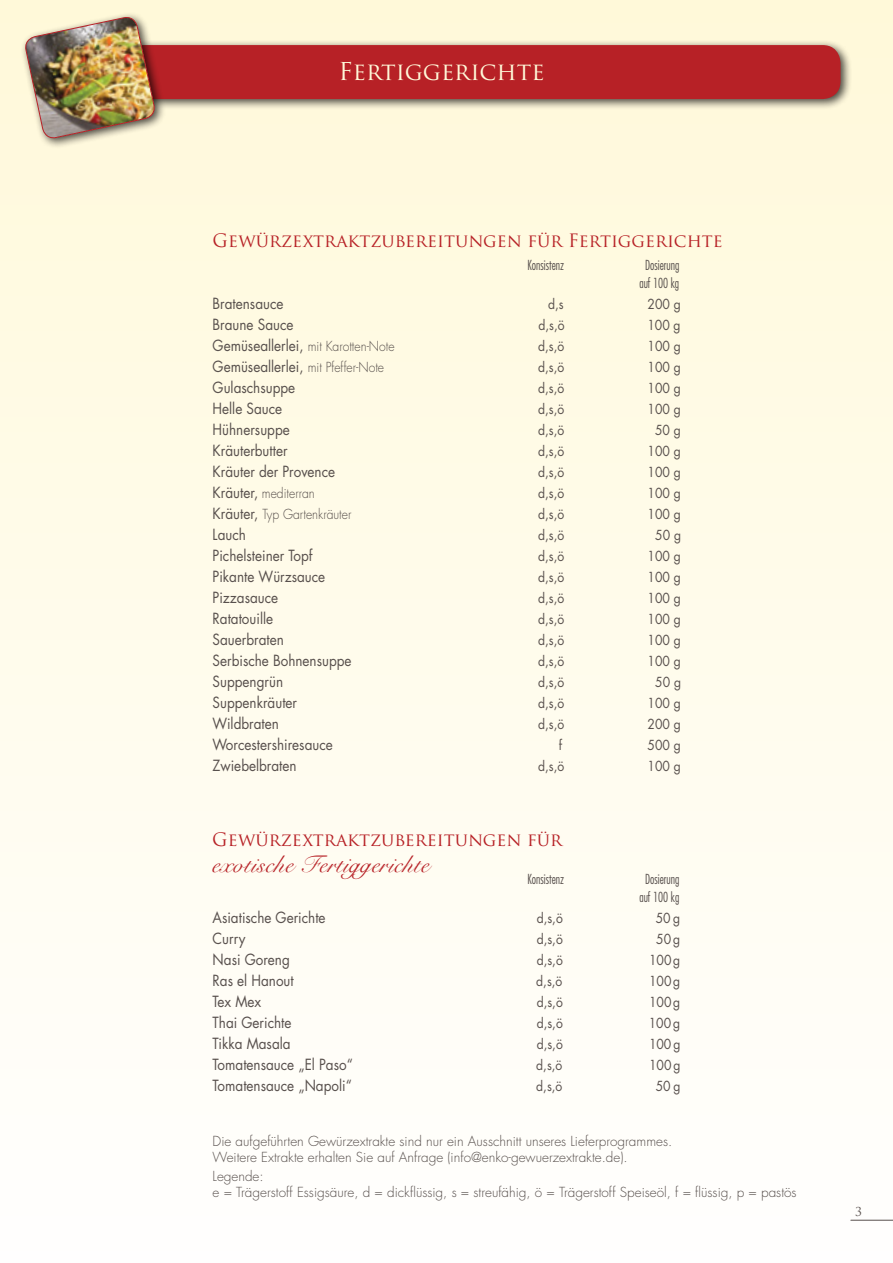
<style>
.page{position:relative;width:893px;height:1263px;background:#fff}
.page>*{position:absolute;margin:0;border:0;box-sizing:border-box;transform-origin:0 0}
.t1{font:24px "Snell Roundhand";letter-spacing:.02em;color:#b72126}
.t2{font:24px "Trajan Pro";color:#fff9d9}
.t3{font:18px "Trajan Pro";color:#b72126}
.t4{font:15px "Futura";color:#58504d;scale:.9 1}
.t5{font:13.5px "Futura";color:#58504d;scale:.9 1}
.t6{font:300 13.5px/16.2px "Futura";color:#58504d}
.t7{font:300 13.5px "Futura";color:#58504d;scale:.9 1}
.t8{font:300 condensed 13.5px/18px "Futura";color:#58504d;text-align:center;scale:.9 1}
.t9{font:12px "Trajan Pro";color:#58504d}
.s1{font-weight:400;font-size:15px}
.s2{font-weight:300;font-size:13.5px}
</style>
<div class="page">
<div style="left:0;top:0;width:893px;height:1263px;background:linear-gradient(to bottom,#fff9d9,#fffefe)"></div>
<div style="left:33px;top:40px;width:819px;height:70px;background:#000;opacity:.72"></div>
<div style="left:38px;top:45px;width:802px;height:54px;background:#b72126;border-radius:18px"></div>
<div style="left:20px;top:11px;width:146px;height:138px;background:#000;opacity:.72"></div>
<img style="left:24px;top:15px;width:132px;height:125px">
<hr style="left:851px;top:1220px;width:42px;height:1px;background:#58504d">
<h1 class="t2" style="left:339px;top:56px;width:208px">Fertiggerichte</h1>
<p class="t3" style="left:213px;top:229px;width:512px">Gewürzextraktzubereitungen für Fertiggerichte</p>
<p class="t8" style="left:527px;top:256px;width:42px">Konsistenz</p>
<p class="t8" style="left:639px;top:256px;width:46px">Dosierung auf 100 kg</p>
<p class="t4" style="left:213px;top:293px;width:80px">Bratensauce</p>
<p class="t5" style="left:548px;top:295px;width:19px">d,s</p>
<p class="t5" style="left:647px;top:295px;width:38px">200 g</p>
<p class="t4" style="left:213px;top:314px;width:91px">Braune Sauce</p>
<p class="t5" style="left:538px;top:316px;width:31px">d,s,ö</p>
<p class="t5" style="left:647px;top:316px;width:38px">100 g</p>
<p class="t7" style="left:213px;top:338px;width:204px"><span class="s1">Gemüseallerlei,</span> mit Karotten-Note</p>
<p class="t5" style="left:538px;top:337px;width:31px">d,s,ö</p>
<p class="t5" style="left:648px;top:337px;width:38px">100 g</p>
<p class="t4" style="left:213px;top:356px;width:192px">Gemüseallerlei, <span class="s2">mit Pfeffer-Note</span></p>
<p class="t5" style="left:538px;top:358px;width:31px">d,s,ö</p>
<p class="t5" style="left:648px;top:358px;width:38px">100 g</p>
<p class="t4" style="left:213px;top:377px;width:93px">Gulaschsuppe</p>
<p class="t5" style="left:538px;top:379px;width:31px">d,s,ö</p>
<p class="t5" style="left:648px;top:379px;width:38px">100 g</p>
<p class="t4" style="left:213px;top:398px;width:79px">Helle Sauce</p>
<p class="t5" style="left:538px;top:400px;width:31px">d,s,ö</p>
<p class="t5" style="left:648px;top:400px;width:38px">100 g</p>
<p class="t4" style="left:213px;top:419px;width:87px">Hühnersuppe</p>
<p class="t5" style="left:538px;top:421px;width:31px">d,s,ö</p>
<p class="t5" style="left:655px;top:421px;width:30px">50 g</p>
<p class="t4" style="left:213px;top:440px;width:85px">Kräuterbutter</p>
<p class="t5" style="left:538px;top:442px;width:31px">d,s,ö</p>
<p class="t5" style="left:648px;top:442px;width:38px">100 g</p>
<p class="t4" style="left:213px;top:461px;width:138px">Kräuter der Provence</p>
<p class="t5" style="left:538px;top:463px;width:31px">d,s,ö</p>
<p class="t5" style="left:648px;top:463px;width:38px">100 g</p>
<p class="t7" style="left:213px;top:485px;width:115px"><span class="s1">Kräuter,</span> mediterran</p>
<p class="t5" style="left:538px;top:484px;width:31px">d,s,ö</p>
<p class="t5" style="left:648px;top:484px;width:38px">100 g</p>
<p class="t7" style="left:213px;top:506px;width:156px"><span class="s1">Kräuter,</span> Typ Gartenkräuter</p>
<p class="t5" style="left:538px;top:505px;width:31px">d,s,ö</p>
<p class="t5" style="left:648px;top:505px;width:38px">100 g</p>
<p class="t4" style="left:213px;top:524px;width:39px">Lauch</p>
<p class="t5" style="left:538px;top:526px;width:31px">d,s,ö</p>
<p class="t5" style="left:655px;top:526px;width:30px">50 g</p>
<p class="t4" style="left:213px;top:545px;width:113px">Pichelsteiner Topf</p>
<p class="t5" style="left:538px;top:547px;width:31px">d,s,ö</p>
<p class="t5" style="left:648px;top:547px;width:38px">100 g</p>
<p class="t4" style="left:213px;top:566px;width:127px">Pikante Würzsauce</p>
<p class="t5" style="left:538px;top:568px;width:31px">d,s,ö</p>
<p class="t5" style="left:648px;top:568px;width:38px">100 g</p>
<p class="t4" style="left:213px;top:587px;width:74px">Pizzasauce</p>
<p class="t5" style="left:538px;top:589px;width:31px">d,s,ö</p>
<p class="t5" style="left:648px;top:589px;width:38px">100 g</p>
<p class="t4" style="left:213px;top:608px;width:69px">Ratatouille</p>
<p class="t5" style="left:538px;top:610px;width:31px">d,s,ö</p>
<p class="t5" style="left:648px;top:610px;width:38px">100 g</p>
<p class="t4" style="left:213px;top:629px;width:81px">Sauerbraten</p>
<p class="t5" style="left:538px;top:631px;width:31px">d,s,ö</p>
<p class="t5" style="left:648px;top:631px;width:38px">100 g</p>
<p class="t4" style="left:213px;top:650px;width:156px">Serbische Bohnensuppe</p>
<p class="t5" style="left:538px;top:652px;width:31px">d,s,ö</p>
<p class="t5" style="left:648px;top:652px;width:38px">100 g</p>
<p class="t4" style="left:213px;top:671px;width:80px">Suppengrün</p>
<p class="t5" style="left:538px;top:673px;width:31px">d,s,ö</p>
<p class="t5" style="left:655px;top:673px;width:30px">50 g</p>
<p class="t4" style="left:213px;top:692px;width:95px">Suppenkräuter</p>
<p class="t5" style="left:538px;top:694px;width:31px">d,s,ö</p>
<p class="t5" style="left:648px;top:694px;width:38px">100 g</p>
<p class="t4" style="left:213px;top:713px;width:75px">Wildbraten</p>
<p class="t5" style="left:538px;top:715px;width:31px">d,s,ö</p>
<p class="t5" style="left:648px;top:715px;width:38px">200 g</p>
<p class="t4" style="left:213px;top:734px;width:135px">Worcestershiresauce</p>
<p class="t5" style="left:559px;top:736px;width:5px">f</p>
<p class="t5" style="left:648px;top:736px;width:38px">500 g</p>
<p class="t4" style="left:213px;top:755px;width:95px">Zwiebelbraten</p>
<p class="t5" style="left:538px;top:757px;width:31px">d,s,ö</p>
<p class="t5" style="left:648px;top:757px;width:38px">100 g</p>
<p class="t3" style="left:212px;top:828px;width:351px">Gewürzextraktzubereitungen für</p>
<h1 class="t1" style="left:212px;top:845px;width:218px">exotische Fertiggerichte</h1>
<p class="t8" style="left:527px;top:870px;width:42px">Konsistenz</p>
<p class="t8" style="left:639px;top:870px;width:46px">Dosierung auf 100 kg</p>
<p class="t4" style="left:213px;top:907px;width:127px">Asiatische Gerichte</p>
<p class="t5" style="left:537px;top:909px;width:31px">d,s,ö</p>
<p class="t5" style="left:656px;top:909px;width:29px">50 g</p>
<p class="t4" style="left:213px;top:928px;width:38px">Curry</p>
<p class="t5" style="left:537px;top:930px;width:31px">d,s,ö</p>
<p class="t5" style="left:656px;top:930px;width:28px">50 g</p>
<p class="t4" style="left:213px;top:949px;width:87px">Nasi Goreng</p>
<p class="t5" style="left:537px;top:951px;width:31px">d,s,ö</p>
<p class="t5" style="left:649px;top:951px;width:36px">100 g</p>
<p class="t4" style="left:213px;top:970px;width:92px">Ras el Hanout</p>
<p class="t5" style="left:536px;top:972px;width:31px">d,s,ö</p>
<p class="t5" style="left:649px;top:972px;width:36px">100 g</p>
<p class="t4" style="left:213px;top:991px;width:56px">Tex Mex</p>
<p class="t5" style="left:537px;top:993px;width:31px">d,s,ö</p>
<p class="t5" style="left:649px;top:993px;width:36px">100 g</p>
<p class="t4" style="left:213px;top:1012px;width:89px">Thai Gerichte</p>
<p class="t5" style="left:537px;top:1014px;width:31px">d,s,ö</p>
<p class="t5" style="left:649px;top:1014px;width:37px">100 g</p>
<p class="t4" style="left:213px;top:1033px;width:88px">Tikka Masala</p>
<p class="t5" style="left:537px;top:1035px;width:31px">d,s,ö</p>
<p class="t5" style="left:649px;top:1035px;width:36px">100 g</p>
<p class="t4" style="left:213px;top:1054px;width:157px">Tomatensauce „El Paso“</p>
<p class="t5" style="left:536px;top:1056px;width:31px">d,s,ö</p>
<p class="t5" style="left:649px;top:1056px;width:36px">100 g</p>
<p class="t4" style="left:213px;top:1075px;width:156px">Tomatensauce „Napoli“</p>
<p class="t5" style="left:536px;top:1077px;width:31px">d,s,ö</p>
<p class="t5" style="left:656px;top:1077px;width:29px">50 g</p>
<p class="t6" style="left:213px;top:1133px;width:461px">Die aufgeführten Gewürzextrakte sind nur ein Ausschnitt unseres Lieferprogrammes.<br>Weitere Extrakte erhalten Sie auf Anfrage (info@enko-gewuerzextrakte.de).</p>
<p class="t6" style="left:213px;top:1168px;width:585px">Legende:<br>e = Trägerstoff Essigsäure, d = dickflüssig, s = streufähig, ö = Trägerstoff Speiseöl, f = flüssig, p = pastös</p>
<p class="t9" style="left:855px;top:1204px;width:8px">3</p>
</div>
